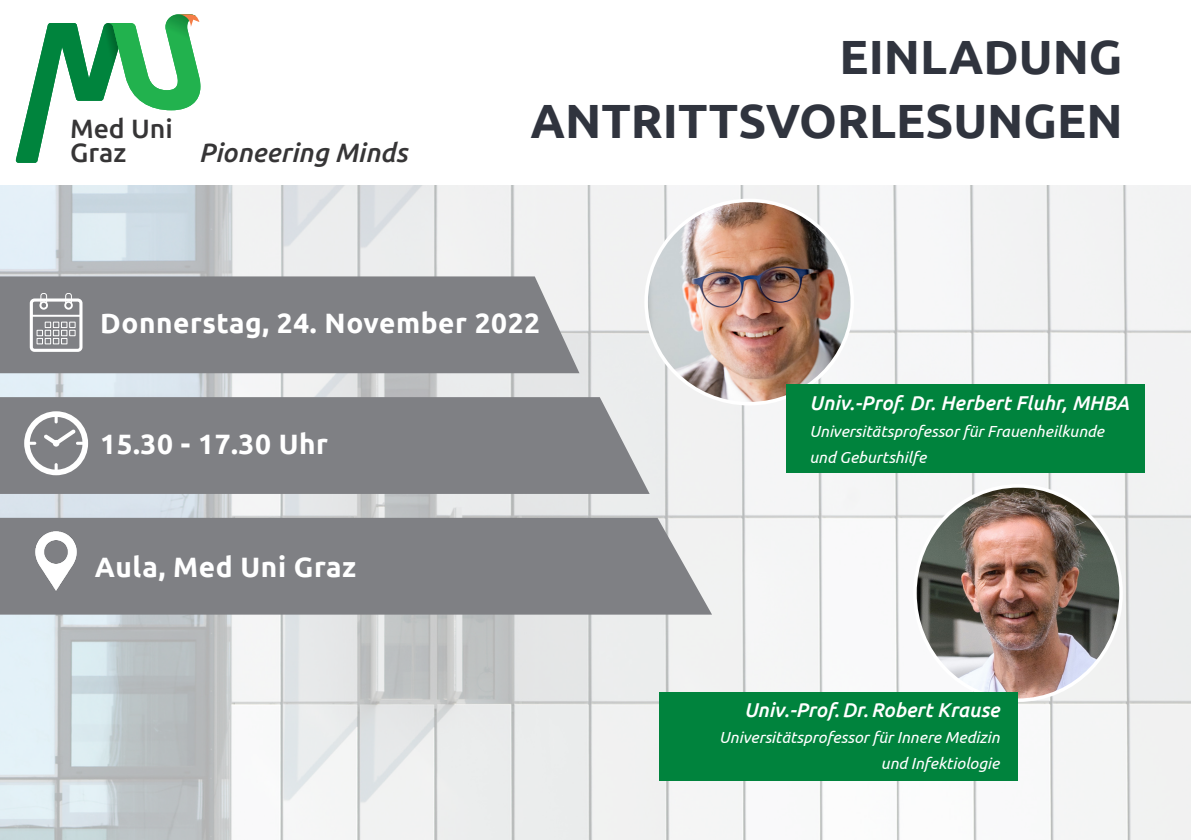
<style>
.page{position:relative;width:1191px;height:840px;background:#fff}
.page>*{position:absolute;margin:0;border:0;box-sizing:border-box;transform-origin:0 0}
.t1{font:700 48px "Ubuntu";color:#30343e}
.t2{font:700 28px "Ubuntu";letter-spacing:.02em;color:#fff}
.t3{font:italic 500 26.4px "Ubuntu";color:#363536}
.t4{font:500 26.4px/24.6px "Ubuntu";color:#363536}
.t5{font:italic 500 20px "Ubuntu";color:#fff}
.t6{font:italic 16px/26px "Ubuntu";color:#fff}
</style>
<div class="page">
<img style="left:0;top:186px;width:1191px;height:653px">
<svg style="left:16px;top:14px;width:185px;height:149px"></svg>
<div style="left:0;top:276px;width:579px;height:97px;background:#7f8084"></div>
<div style="left:0;top:397px;width:649px;height:96px;background:#7f8084"></div>
<div style="left:0;top:517px;width:712px;height:97px;background:#7f8084"></div>
<div style="left:30px;top:298px;width:52px;height:53px;border:3px solid #fff;border-radius:3px"></div>
<svg style="left:30px;top:298px;width:52px;height:19px"></svg>
<div style="left:66px;top:293px;width:6px;height:15px;border:1px solid #fff;border-radius:3px"></div>
<div style="left:41px;top:293px;width:6px;height:15px;border:1px solid #fff;border-radius:3px"></div>
<div style="left:45px;top:321px;width:6px;height:7px;border:1px solid #fff"></div>
<div style="left:53px;top:321px;width:6px;height:7px;border:1px solid #fff"></div>
<div style="left:61px;top:321px;width:6px;height:7px;border:1px solid #fff"></div>
<div style="left:69px;top:321px;width:7px;height:7px;border:1px solid #fff"></div>
<div style="left:69px;top:330px;width:7px;height:6px;border:1px solid #fff"></div>
<svg style="left:37px;top:330px;width:30px;height:14px"></svg>
<svg style="left:24px;top:411px;width:64px;height:64px"></svg>
<img style="left:15px;top:519px;width:82px;height:83px">
<img style="left:646px;top:200px;width:206px;height:203px">
<img style="left:915px;top:485px;width:206px;height:214px">
<div style="left:786px;top:384px;width:358px;height:88px;background:#00833d"></div>
<div style="left:660px;top:692px;width:358px;height:88px;background:#00833d"></div>
<p class="t4" style="left:70px;top:119px;width:104px">Med Uni<br>Graz</p>
<p class="t3" style="left:199px;top:136px;width:210px">Pioneering Minds</p>
<p class="t1" style="left:839px;top:28px;width:284px">EINLADUNG</p>
<p class="t1" style="left:530px;top:91px;width:593px">ANTRITTSVORLESUNGEN</p>
<p class="t2" style="left:100px;top:306px;width:441px">Donnerstag, 24. November 2022</p>
<p class="t2" style="left:100px;top:427px;width:229px">15.30 - 17.30 Uhr</p>
<p class="t2" style="left:95px;top:550px;width:263px">Aula, Med Uni Graz</p>
<p class="t5" style="left:809px;top:391px;width:321px">Univ.-Prof. Dr. Herbert Fluhr, MHBA</p>
<p class="t6" style="left:809px;top:417px;width:296px">Universitätsprofessor für Frauenheilkunde und Geburtshilfe</p>
<p class="t5" style="left:744px;top:697px;width:257px">Univ.-Prof.Dr.Robert Krause</p>
<p class="t6" style="left:719px;top:723px;width:282px">Universitätsprofessor für Innere Medizin</p>
<p class="t6" style="left:881px;top:749px;width:120px">und Infektiologie</p>
</div>
